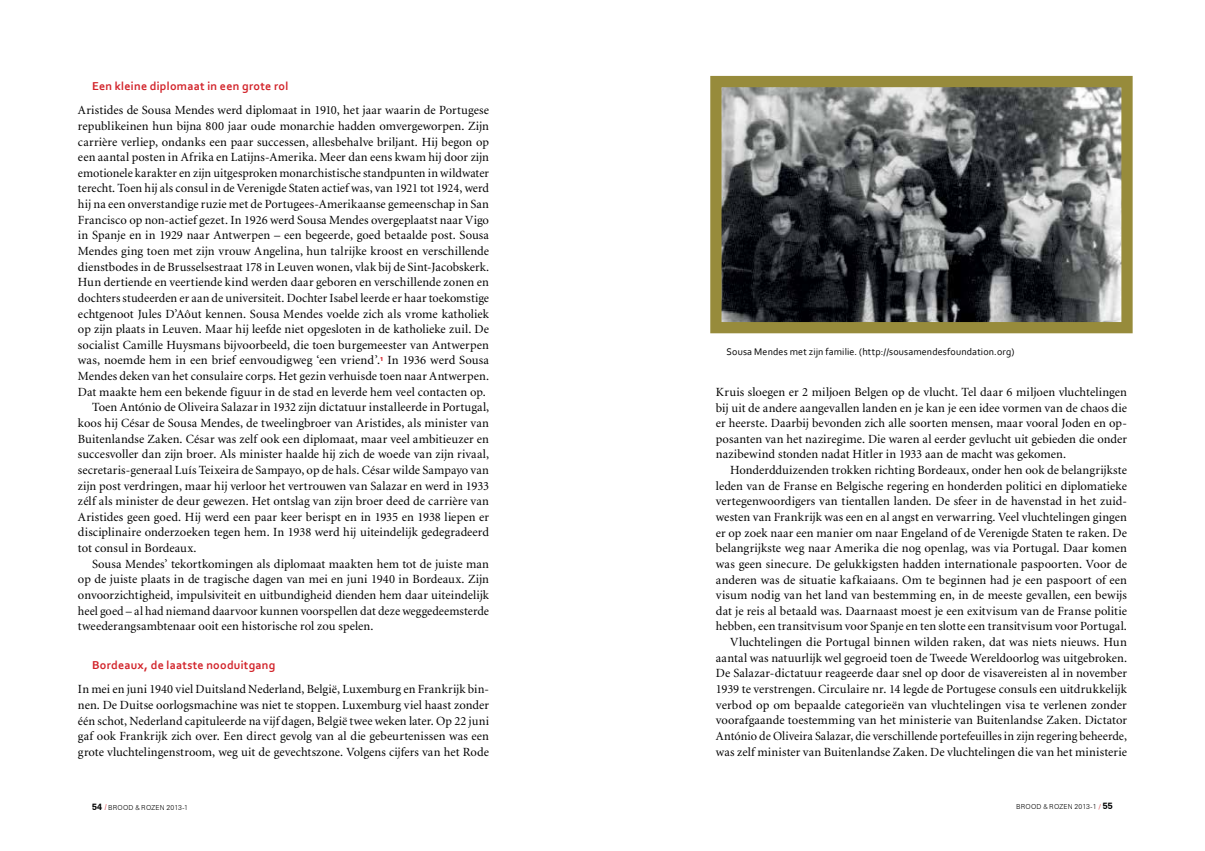
<style>
.page{position:relative;width:1205px;height:851px;background:#fff}
.page>*{position:absolute;margin:0;border:0;box-sizing:border-box;transform-origin:0 0}
.t1{font:12.5px/15.6px "Minion";letter-spacing:.005em;color:#000;text-align:justify}
.t2{font:700 12px "Corbel";color:#d2232a}
.t3{font:10px "Corbel";letter-spacing:.015em;color:#000}
.t4{font:300 6.88px "Zurich BT";letter-spacing:.025em;color:#000}
.t5{font:900 5.5px "Zurich BT";color:#d2232a}
.s1{font-weight:700;font-size:9px}
.s2{font-family:"Candara";font-weight:400;color:#d2232a}
.s3{font-family:"Futura BT"}
.s4{font-weight:400;color:#d2232a}
</style>
<div class="page">
<img style="left:722px;top:88px;width:398px;height:233px">
<div style="left:710px;top:76px;width:422px;height:257px;border:11px solid #978b3b"></div>
<p class="t2" style="left:92px;top:79px;width:198px">Een kleine diplomaat in een grote rol</p>
<p class="t1" style="left:78px;top:103px;width:413px">Aristides de Sousa Mendes werd diplomaat in 1910, het jaar waarin de Portugese republikeinen hun bijna 800 jaar oude monarchie hadden omvergeworpen. Zijn carrière verliep, ondanks een paar successen, allesbehalve briljant. Hij begon op een aantal posten in Afrika en Latijns-Amerika. Meer dan eens kwam hij door zijn emotionele karakter en zijn uitgesproken monarchistische standpunten in wildwater terecht. Toen hij als consul in de Verenigde Staten actief was, van 1921 tot 1924, werd hij na een onverstandige ruzie met de Portugees-Amerikaanse gemeenschap in San Francisco op non-actief gezet. In 1926 werd Sousa Mendes overgeplaatst naar Vigo in Spanje en in 1929 naar Antwerpen – een begeerde, goed betaalde post. Sousa Mendes ging toen met zijn vrouw Angelina, hun talrijke kroost en verschillende dienstbodes in de Brusselsestraat 178 in Leuven wonen, vlak bij de Sint-Jacobskerk.<br>Hun dertiende en veertiende kind werden daar geboren en verschillende zonen en dochters studeerden er aan de universiteit. Dochter Isabel leerde er haar toekomstige echtgenoot Jules D’Aôut kennen. Sousa Mendes voelde zich als vrome katholiek op zijn plaats in Leuven. Maar hij leefde niet opgesloten in de katholieke zuil. De socialist Camille Huysmans bijvoorbeeld, die toen burgemeester van Antwerpen was, noemde hem in een brief eenvoudigweg ‘een vriend’.</p>
<p class="t5" style="left:380px;top:356px;width:5px">1</p>
<p class="t1" style="left:387px;top:353px;width:103px">In 1936 werd Sousa</p>
<p class="t1" style="left:78px;top:368px;width:412px">Mendes deken van het consulaire corps. Het gezin verhuisde toen naar Antwerpen.</p>
<p class="t1" style="left:78px;top:384px;width:409px">Dat maakte hem een bekende figuur in de stad en leverde hem veel contacten op.</p>
<p class="t1" style="left:92px;top:400px;width:398px">Toen António de Oliveira Salazar in 1932 zijn dictatuur installeerde in Portugal,</p>
<p class="t1" style="left:78px;top:415px;width:412px">koos hij César de Sousa Mendes, de tweelingbroer van Aristides, als minister van</p>
<p class="t1" style="left:78px;top:431px;width:413px">Buitenlandse Zaken. César was zelf ook een diplomaat, maar veel ambitieuzer en</p>
<p class="t1" style="left:78px;top:447px;width:412px">succesvoller dan zijn broer. Als minister haalde hij zich de woede van zijn rivaal,</p>
<p class="t1" style="left:78px;top:462px;width:412px">secretaris-generaal Luís Teixeira de Sampayo, op de hals. César wilde Sampayo van</p>
<p class="t1" style="left:78px;top:478px;width:412px">zijn post verdringen, maar hij verloor het vertrouwen van Salazar en werd in 1933</p>
<p class="t1" style="left:78px;top:493px;width:413px">zélf als minister de deur gewezen. Het ontslag van zijn broer deed de carrière van</p>
<p class="t1" style="left:78px;top:509px;width:413px">Aristides geen goed. Hij werd een paar keer berispt en in 1935 en 1938 liepen er</p>
<p class="t1" style="left:78px;top:525px;width:412px">disciplinaire onderzoeken tegen hem. In 1938 werd hij uiteindelijk gedegradeerd</p>
<p class="t1" style="left:78px;top:540px;width:120px">tot consul in Bordeaux.</p>
<p class="t1" style="left:92px;top:556px;width:398px">Sousa Mendes’ tekortkomingen als diplomaat maakten hem tot de juiste man</p>
<p class="t1" style="left:78px;top:572px;width:412px">op de juiste plaats in de tragische dagen van mei en juni 1940 in Bordeaux. Zijn</p>
<p class="t1" style="left:78px;top:587px;width:413px">onvoorzichtigheid, impulsiviteit en uitbundigheid dienden hem daar uiteindelijk</p>
<p class="t1" style="left:78px;top:603px;width:412px">heel goed – al had niemand daarvoor kunnen voorspellen dat deze weggedeemsterde</p>
<p class="t1" style="left:78px;top:618px;width:297px">tweederangsambtenaar ooit een historische rol zou spelen.</p>
<p class="t2" style="left:92px;top:658px;width:185px">Bordeaux, de laatste nooduitgang</p>
<p class="t1" style="left:78px;top:681px;width:413px">In mei en juni 1940 viel Duitsland Nederland, België, Luxemburg en Frankrijk bin&shy;nen. De Duitse oorlogsmachine was niet te stoppen. Luxemburg viel haast zonder één schot, Nederland capituleerde na vijf dagen, België twee weken later. Op 22 juni gaf ook Frankrijk zich over. Een direct gevolg van al die gebeurtenissen was een grote vluchtelingenstroom, weg uit de gevechtszone. Volgens cijfers van het Rode</p>
<p class="t3" style="left:726px;top:345px;width:289px">Sousa Mendes met zijn familie. (http://sousamendesfoundation.org)</p>
<p class="t1" style="left:716px;top:384px;width:413px">Kruis sloegen er 2 miljoen Belgen op de vlucht. Tel daar 6 miljoen vluchtelingen</p>
<p class="t1" style="left:716px;top:400px;width:413px">bij uit de andere aangevallen landen en je kan je een idee vormen van de chaos die</p>
<p class="t1" style="left:716px;top:416px;width:413px">er heerste. Daarbij bevonden zich alle soorten mensen, maar vooral Joden en op-</p>
<p class="t1" style="left:716px;top:431px;width:412px">posanten van het naziregime. Die waren al eerder gevlucht uit gebieden die onder</p>
<p class="t1" style="left:716px;top:447px;width:352px">nazibewind stonden nadat Hitler in 1933 aan de macht was gekomen.</p>
<p class="t1" style="left:730px;top:462px;width:398px">Honderdduizenden trokken richting Bordeaux, onder hen ook de belangrijkste</p>
<p class="t1" style="left:716px;top:478px;width:412px">leden van de Franse en Belgische regering en honderden politici en diplomatieke</p>
<p class="t1" style="left:716px;top:494px;width:413px">vertegenwoordigers van tientallen landen. De sfeer in de havenstad in het zuid-</p>
<p class="t1" style="left:716px;top:509px;width:413px">westen van Frankrijk was een en al angst en verwarring. Veel vluchtelingen gingen</p>
<p class="t1" style="left:716px;top:525px;width:412px">er op zoek naar een manier om naar Engeland of de Verenigde Staten te raken. De</p>
<p class="t1" style="left:716px;top:541px;width:413px">belangrijkste weg naar Amerika die nog openlag, was via Portugal. Daar komen</p>
<p class="t1" style="left:716px;top:556px;width:412px">was geen sinecure. De gelukkigsten hadden internationale paspoorten. Voor de</p>
<p class="t1" style="left:716px;top:572px;width:413px">anderen was de situatie kafkaiaans. Om te beginnen had je een paspoort of een</p>
<p class="t1" style="left:716px;top:587px;width:412px">visum nodig van het land van bestemming en, in de meeste gevallen, een bewijs</p>
<p class="t1" style="left:716px;top:603px;width:412px">dat je reis al betaald was. Daarnaast moest je een exitvisum van de Franse politie</p>
<p class="t1" style="left:716px;top:619px;width:412px">hebben, een transitvisum voor Spanje en ten slotte een transitvisum voor Portugal.</p>
<p class="t1" style="left:730px;top:634px;width:398px">Vluchtelingen die Portugal binnen wilden raken, dat was niets nieuws. Hun</p>
<p class="t1" style="left:716px;top:650px;width:413px">aantal was natuurlijk wel gegroeid toen de Tweede Wereldoorlog was uitgebroken.</p>
<p class="t1" style="left:716px;top:666px;width:413px">De Salazar-dictatuur reageerde daar snel op door de visavereisten al in november</p>
<p class="t1" style="left:716px;top:681px;width:412px">1939 te verstrengen. Circulaire nr. 14 legde de Portugese consuls een uitdrukkelijk</p>
<p class="t1" style="left:716px;top:697px;width:413px">verbod op om bepaalde categorieën van vluchtelingen visa te verlenen zonder</p>
<p class="t1" style="left:716px;top:712px;width:413px">voorafgaande toestemming van het ministerie van Buitenlandse Zaken. Dictator</p>
<p class="t1" style="left:716px;top:728px;width:413px">António de Oliveira Salazar, die verschillende portefeuilles in zijn regering beheerde,</p>
<p class="t1" style="left:716px;top:744px;width:413px">was zelf minister van Buitenlandse Zaken. De vluchtelingen die van het ministerie</p>
<p class="t4" style="left:92px;top:802px;width:97px"><span class="s1">54</span> <span class="s2">/</span> BROOD <span class="s3">&amp;</span> ROZEN 2013-1</p>
<p class="t4" style="left:1016px;top:802px;width:98px">BROOD <span class="s3">&amp;</span> ROZEN 2013-1 <span class="s4">/</span> <span class="s1">55</span></p>
</div>
